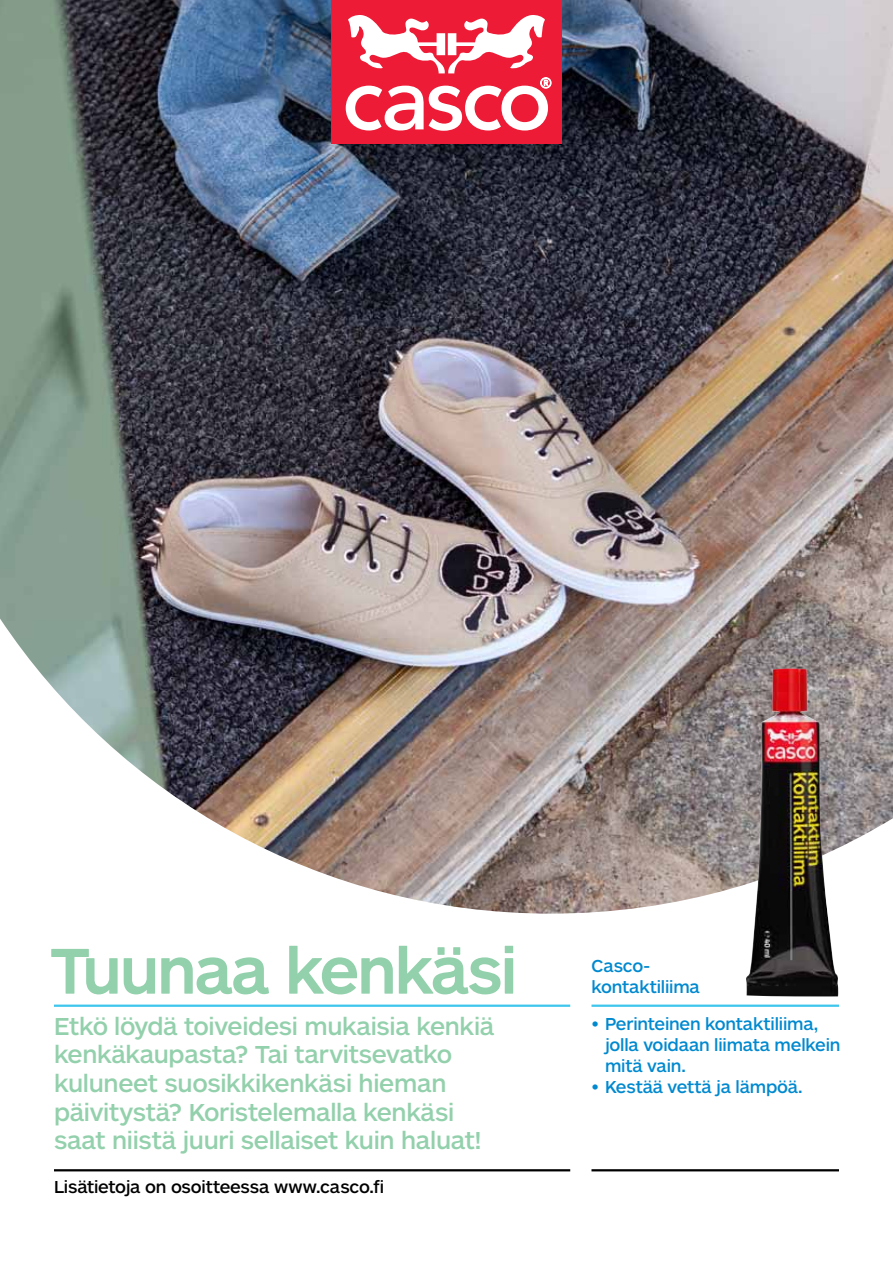
<style>
.page{position:relative;width:893px;height:1263px;background:#fff}
.page>*{position:absolute;margin:0;border:0;box-sizing:border-box;transform-origin:0 0}
.t1{font:65.4px "ARS Maquette Casco";letter-spacing:-.02em;color:#93d0ac}
.t2{font:500 25.5px/28.5px "ARS Maquette";letter-spacing:-.015em;color:#93d0ac}
.t3{font:500 18px/21px "ARS Maquette";letter-spacing:-.01em;color:#0089cf}
.t4{font:500 18px "ARS Maquette";letter-spacing:-.01em;color:#000}
</style>
<div class="page">
<img style="left:0;top:0;width:893px;height:914px">
<hr style="left:54px;top:1004px;width:516px;height:3px;background:#3ec6ed">
<hr style="left:54px;top:1169px;width:516px;height:2px;background:#000">
<hr style="left:591px;top:1004px;width:248px;height:3px;background:#3ec6ed">
<hr style="left:591px;top:1169px;width:248px;height:2px;background:#000">
<img style="left:745px;top:668px;width:93px;height:328px">
<div style="left:331px;top:0;width:231px;height:143px;background:#ed1b35"></div>
<svg style="left:346px;top:15px;width:205px;height:116px"></svg>
<h1 class="t1" style="left:50px;top:938px;width:468px">Tuunaa kenkäsi</h1>
<p class="t2" style="left:54px;top:1012px;width:442px">Etkö löydä toiveidesi mukaisia kenkiä kenkäkaupasta? Tai tarvitsevatko kuluneet suosikkikenkäsi hieman päivitystä? Koristelemalla kenkäsi saat niistä juuri sellaiset kuin haluat!</p>
<p class="t4" style="left:54px;top:1178px;width:332px">Lisätietoja on osoitteessa www.casco.fi</p>
<p class="t3" style="left:591px;top:955px;width:60px">Casco-</p>
<p class="t3" style="left:591px;top:976px;width:110px">kontaktiliima</p>
<p class="t3" style="left:605px;top:1013px;width:237px;text-indent:-14px">• Perinteinen kontaktiliima, jolla voidaan liimata melkein mitä vain.</p>
<p class="t3" style="left:591px;top:1076px;width:213px">• Kestää vettä ja lämpöä.</p>
</div>
